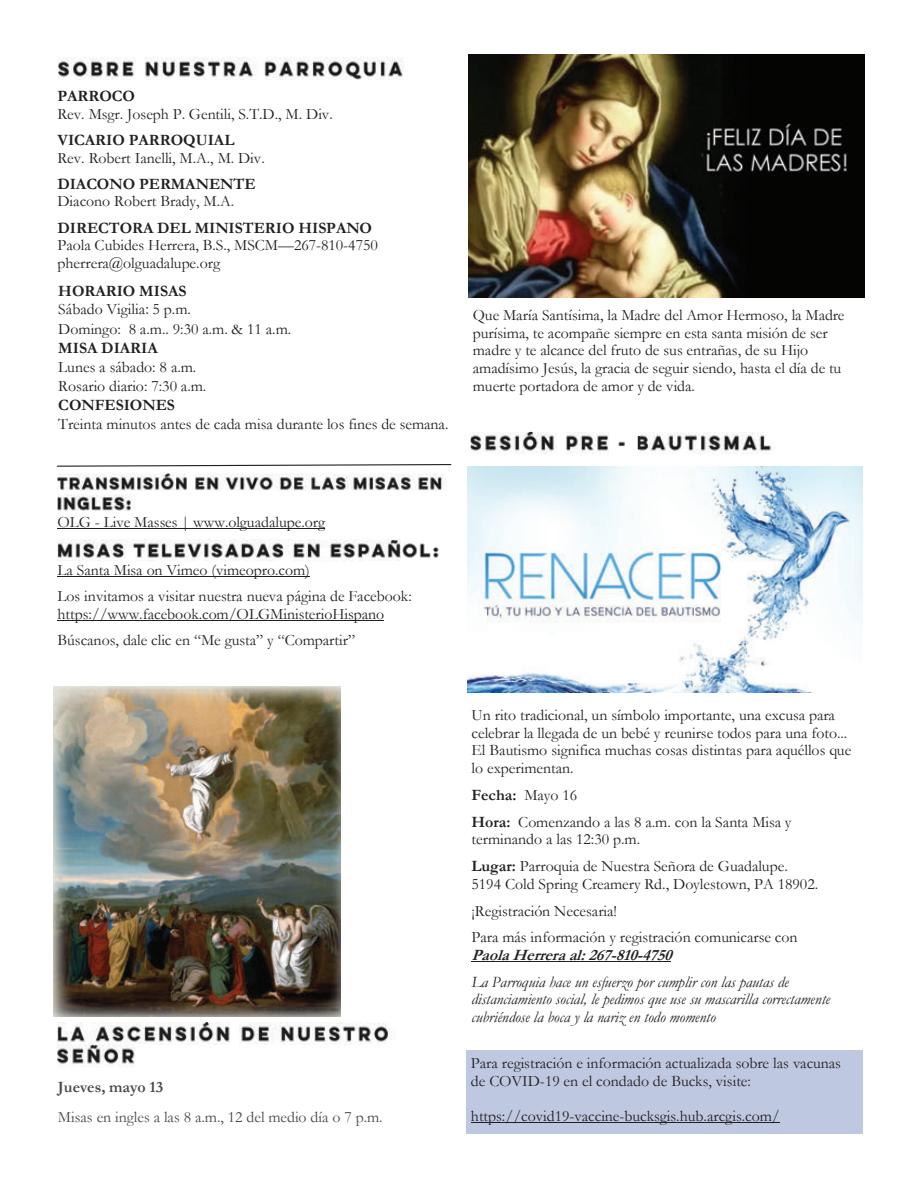
<style>
.page{position:relative;width:918px;height:1188px;background:#fff}
.page>*{position:absolute;margin:0;border:0;box-sizing:border-box;transform-origin:0 0}
.t1{font:15.9px/17.9px "Garamond";color:#231f20}
.t2{font:italic 15.9px/17.7px "Garamond";color:#231f20}
.t3{font:700 15.9px "Garamond";color:#231f20}
.t4{font:15.9px "Garamond";color:#474849}
.t5{font:italic 700 15.9px "Garamond";color:#231f20}
.t6{font:700 15.9px "Garamond";color:#474849}
.s1{font-weight:700}
.s2{font-family:"Calibri";font-size:15px}
</style>
<div class="page">
<img style="left:58px;top:58px;width:346px;height:22px">
<img style="left:57px;top:473px;width:386px;height:18px">
<img style="left:57px;top:494px;width:78px;height:17px">
<hr style="left:57px;top:528px;width:268px;height:1px;background:#231f20">
<img style="left:57px;top:539px;width:382px;height:22px">
<hr style="left:57px;top:576px;width:253px;height:1px;background:#231f20">
<hr style="left:57px;top:620px;width:327px;height:1px;background:#231f20">
<svg style="left:57px;top:464px;width:395px;height:3px"></svg>
<div style="left:467px;top:1050px;width:396px;height:84px;background:#bfc8e1"></div>
<hr style="left:471px;top:1122px;width:308px;height:1px;background:#231f20">
<img style="left:469px;top:55px;width:395px;height:243px">
<img style="left:467px;top:467px;width:396px;height:226px">
<img style="left:470px;top:432px;width:149px;height:22px">
<img style="left:619px;top:441px;width:6px;height:5px">
<img style="left:639px;top:432px;width:136px;height:22px">
<img style="left:637px;top:436px;width:2px;height:14px">
<hr style="left:471px;top:961px;width:200px;height:1px;background:#231f20">
<img style="left:58px;top:1023px;width:334px;height:22px">
<img style="left:58px;top:1045px;width:77px;height:22px">
<img style="left:54px;top:686px;width:287px;height:330px">
<p class="t3" style="left:57px;top:87px;width:79px">PARROCO</p>
<p class="t1" style="left:57px;top:105px;width:277px">Rev. Msgr. Joseph P. Gentili, S.T.D., M. Div.</p>
<p class="t3" style="left:57px;top:131px;width:179px">VICARIO PARROQUIAL</p>
<p class="t1" style="left:57px;top:149px;width:209px">Rev. Robert Ianelli, M.A., M. Div.</p>
<p class="t3" style="left:57px;top:175px;width:200px">DIACONO PERMANENTE</p>
<p class="t1" style="left:57px;top:193px;width:178px">Diacono Robert Brady, M.A.</p>
<p class="t3" style="left:57px;top:219px;width:316px">DIRECTORA DEL MINISTERIO HISPANO</p>
<p class="t1" style="left:57px;top:237px;width:322px">Paola Cubides Herrera, B.S., MSCM—267-810-4750 pherrera@olguadalupe.org</p>
<p class="t1" style="left:58px;top:282px;width:235px;line-height:18.9px"><span class="s1">HORARIO MISAS<br></span>Sábado Vigilia<span class="s2">:</span> 5 p.m.<br>Domingo: 8 a.m.. 9:30 a.m. &amp; 11 a.m.</p>
<p class="t3" style="left:58px;top:339px;width:101px">MISA DIARIA</p>
<p class="t1" style="left:58px;top:358px;width:150px;line-height:18.9px">Lunes a sábado: 8 a.m.<br>Rosario diario: 7:30 a.m.</p>
<p class="t3" style="left:58px;top:396px;width:118px">CONFESIONES</p>
<p class="t1" style="left:58px;top:415px;width:392px">Treinta minutos antes de cada misa durante los fines de semana.</p>
<p class="t1" style="left:473px;top:306px;width:373px">Que María Santísima, la Madre del Amor Hermoso, la Madre purísima, te acompañe siempre en esta santa misión de ser madre y te alcance del fruto de sus entrañas, de su Hijo amadísimo Jesús, la gracia de seguir siendo, hasta el día de tu muerte portadora de amor y de vida.</p>
<p class="t1" style="left:57px;top:513px;width:269px">OLG - Live Masses | www.olguadalupe.org</p>
<p class="t1" style="left:57px;top:557px;width:356px;line-height:26.1px">La Santa Misa on Vimeo (vimeopro.com)<br>Los invitamos a visitar nuestra nueva página de Facebook:</p>
<p class="t1" style="left:57px;top:601px;width:328px;line-height:26.2px">https://www.facebook.com/OLGMinisterioHispano<br>Búscanos, dale clic en “Me gusta” y “Compartir”</p>
<p class="t6" style="left:58px;top:1079px;width:107px">Jueves, mayo 13</p>
<p class="t4" style="left:58px;top:1108px;width:326px">Misas en ingles a las 8 a.m., 12 del medio día o 7 p.m.</p>
<p class="t1" style="left:471px;top:706px;width:381px">Un rito tradicional, un símbolo importante, una excusa para celebrar la llegada de un bebé y reunirse todos para una foto...<br>El Bautismo significa muchas cosas distintas para aquéllos que lo experimentan.</p>
<p class="t1" style="left:471px;top:782px;width:322px;line-height:26.7px"><span class="s1">Fecha:</span> Mayo 16<br><span class="s1">Hora:</span> Comenzando a las 8 a.m. con la Santa Misa y</p>
<p class="t1" style="left:471px;top:826px;width:318px;line-height:26.5px">terminando a las 12:30 p.m.<br><span class="s1">Lugar:</span> Parroquia de Nuestra Señora de Guadalupe.</p>
<p class="t1" style="left:471px;top:871px;width:348px;line-height:26.7px">5194 Cold Spring Creamery Rd., Doylestown, PA 18902. ¡Registración Necesaria!<br>Para más información y registración comunicarse con</p>
<p class="t5" style="left:471px;top:946px;width:208px">PaolaHerreraal:267-810-4750</p>
<p class="t2" style="left:471px;top:973px;width:360px">La Parroquia hace un esfuerzo por cumplir con las pautas de distanciamiento social, le pedimos que use su mascarilla correctamente cubriéndose la boca y la nariz en todo momento</p>
<p class="t1" style="left:471px;top:1054px;width:372px">Para registración e información actualizada sobre las vacunas de COVID-19 en el condado de Bucks, visite:</p>
<p class="t1" style="left:471px;top:1107px;width:310px">https://covid19-vaccine-bucksgis.hub.arcgis.com/</p>
</div>
